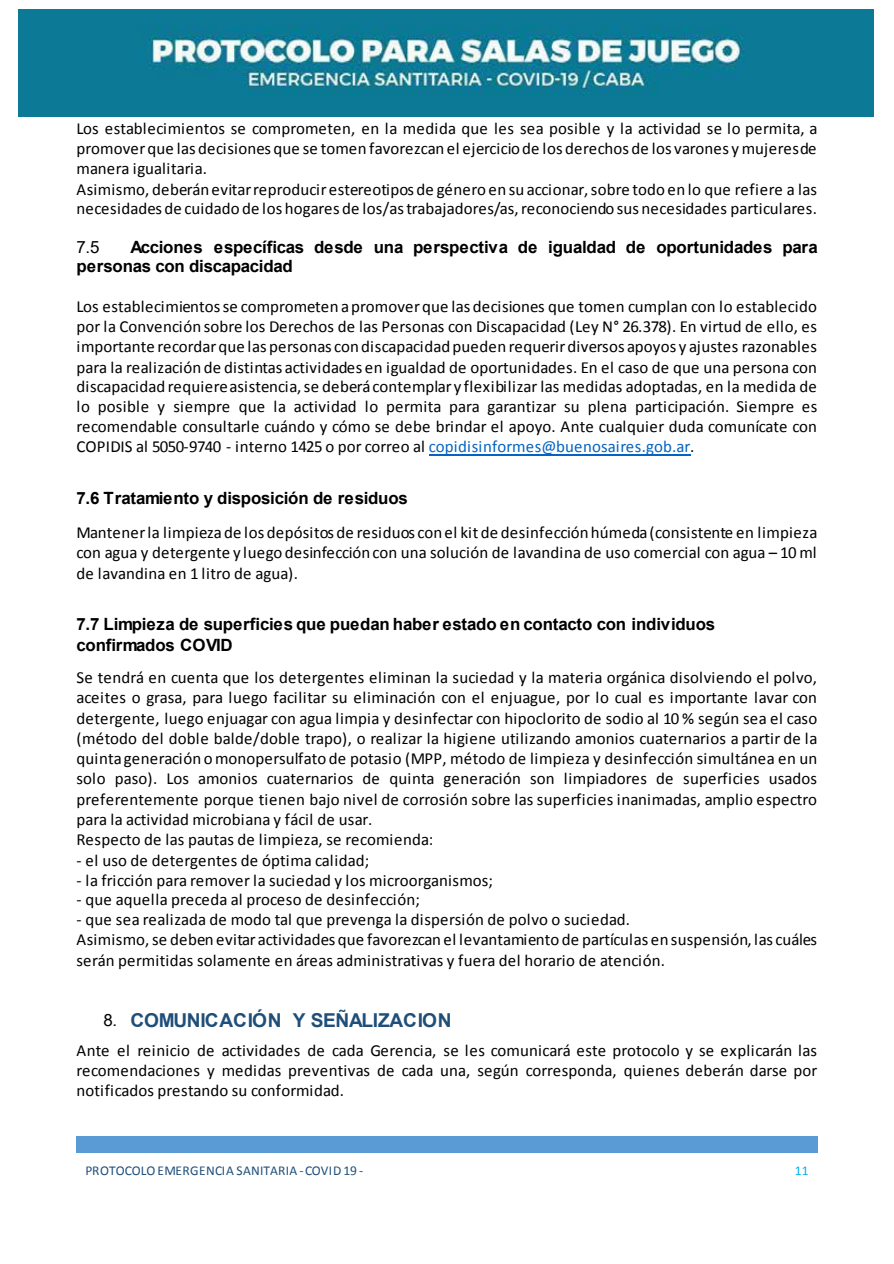
<style>
.page{position:relative;width:894px;height:1264px;background:#fff}
.page>*{position:absolute;margin:0;border:0;box-sizing:border-box;transform-origin:0 0}
.t1{font:700 19.2px "Arial";letter-spacing:-.015em;color:#1f4e79}
.t2{font:16.8px/20.2px "Calibri";letter-spacing:.01em;color:#000}
.t3{font:700 16.8px/19px "Arial";letter-spacing:-.01em;color:#000}
.t4{font:16.8px "Arial";color:#000}
.t5{font:13.5px "Calibri";letter-spacing:.01em;color:#1f4e79}
.t6{font:13.5px "Calibri";color:#00b0f0}
.s1{color:#0563c1}
.s2{font-weight:400;font-size:16.8px;color:#000}
</style>
<div class="page">
<div style="left:76px;top:1135px;width:524px;height:17px;background:#5b9bd5"></div>
<div style="left:600px;top:1135px;width:217px;height:17px;background:#5b9bd5"></div>
<img style="left:18px;top:10px;width:855px;height:107px">
<hr style="left:429px;top:454px;width:261px;height:2px;background:#0563c1">
<p class="t2" style="left:76px;top:118px;width:742px">Los establecimientos se comprometen, en la medida que les sea posible y la actividad se lo permita, a promover que las decisiones que se tomen favorezcan el ejercicio de los derechos de los varones y mujeres de manera igualitaria.<br>Asimismo, deberán evitar reproducir estereotipos de género en su accionar, sobre todo en lo que refiere a las necesidades de cuidado de los hogares de los/as trabajadores/as, reconociendo sus necesidades particulares.</p>
<p class="t4" style="left:76px;top:236px;width:24px">7.5</p>
<p class="t3" style="left:76px;top:238px;width:742px;text-indent:54px">Acciones específicas desde una perspectiva de igualdad de oportunidades para personas con discapacidad</p>
<p class="t2" style="left:76px;top:295px;width:742px;text-align:justify">Los establecimientos se comprometen a promover que las decisiones que tomen cumplan con lo establecido por la Convención sobre los Derechos de las Personas con Discapacidad (Ley N° 26.378). En virtud de ello, es importante recordar que las personas con discapacidad pueden requerir diversos apoyos y ajustes razonables para la realización de distintas actividades en igualdad de oportunidades. En el caso de que una persona con discapacidad requiere asistencia, se deberá contemplar y flexibilizar las medidas adoptadas, en la medida de lo posible y siempre que la actividad lo permita para garantizar su plena participación. Siempre es recomendable consultarle cuándo y cómo se debe brindar el apoyo. Ante cualquier duda comunícate con COPIDIS al 5050-9740 - interno 1425 o por correo al <span class="s1">copidisinformes@buenosaires.gob.ar</span>.</p>
<p class="t3" style="left:76px;top:489px;width:333px">7.6 Tratamiento y disposición de residuos</p>
<p class="t2" style="left:76px;top:521px;width:742px;text-align:justify">Mantener la limpieza de los depósitos de residuos con el kit de desinfección húmeda (consistente en limpieza con agua y detergente y luego desinfección con una solución de lavandina de uso comercial con agua – 10 ml de lavandina en 1 litro de agua).</p>
<p class="t3" style="left:76px;top:614px;width:640px;line-height:20.2px">7.7 Limpieza de superficies que puedan haber estado en contacto con individuos confirmados COVID</p>
<p class="t2" style="left:76px;top:666px;width:742px">Se tendrá en cuenta que los detergentes eliminan la suciedad y la materia orgánica disolviendo el polvo, aceites o grasa, para luego facilitar su eliminación con el enjuague, por lo cual es importante lavar con detergente, luego enjuagar con agua limpia y desinfectar con hipoclorito de sodio al 10 % según sea el caso (método del doble balde/doble trapo), o realizar la higiene utilizando amonios cuaternarios a partir de la quinta generación o monopersulfato de potasio (MPP, método de limpieza y desinfección simultánea en un solo paso). Los amonios cuaternarios de quinta generación son limpiadores de superficies usados preferentemente porque tienen bajo nivel de corrosión sobre las superficies inanimadas, amplio espectro para la actividad microbiana y fácil de usar.<br>Respecto de las pautas de limpieza, se recomienda:</p>
<p class="t2" style="left:77px;top:849px;width:294px">- el uso de detergentes de óptima calidad;</p>
<p class="t2" style="left:77px;top:869px;width:418px">- la fricción para remover la suciedad y los microorganismos;</p>
<p class="t2" style="left:76px;top:888px;width:345px">- que aquella preceda al proceso de desinfección;</p>
<p class="t2" style="left:76px;top:908px;width:741px">- que sea realizada de modo tal que prevenga la dispersión de polvo o suciedad.<br>Asimismo, se deben evitar actividades que favorezcan el levantamiento de partículas en suspensión, las cuáles serán permitidas solamente en áreas administrativas y fuera del horario de atención.</p>
<p class="t1" style="left:104px;top:1006px;width:349px"><span class="s2">8.</span> COMUNICACIÓN Y SEÑALIZACION</p>
<p class="t2" style="left:76px;top:1039px;width:742px;text-align:justify">Ante el reinicio de actividades de cada Gerencia, se les comunicará este protocolo y se explicarán las recomendaciones y medidas preventivas de cada una, según corresponda, quienes deberán darse por notificados prestando su conformidad.</p>
<p class="t5" style="left:86px;top:1162px;width:279px">PROTOCOLO EMERGENCIA SANITARIA -COVID19 -</p>
<p class="t6" style="left:794px;top:1162px;width:15px">11</p>
</div>
